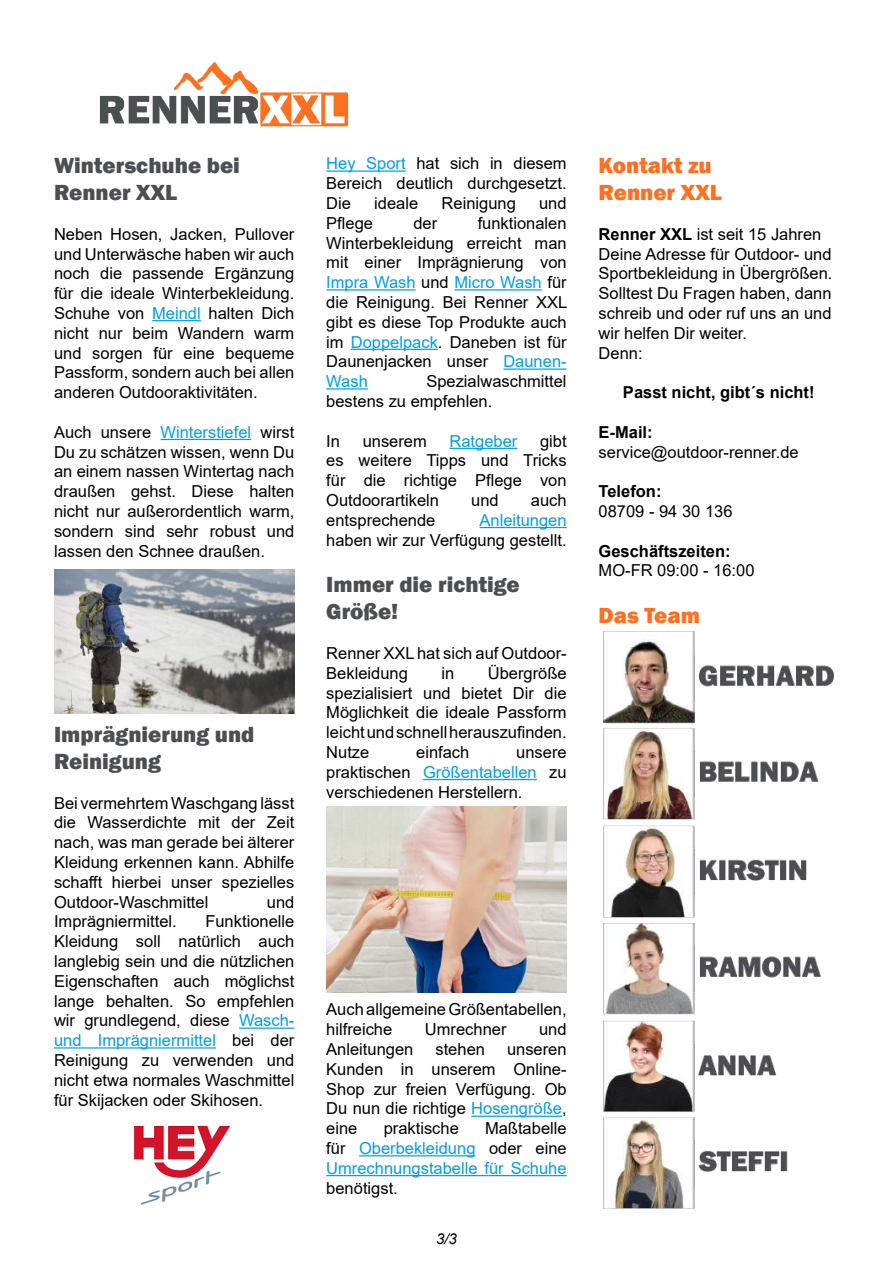
<style>
.page{position:relative;width:893px;height:1263px;background:#fff}
.page>*{position:absolute;margin:0;border:0;box-sizing:border-box;transform-origin:0 0}
.t1{font:800 22.5px/27px "Franklin Gothic";color:#4d4e53}
.t2{font:800 22.5px/27px "Franklin Gothic";color:#ff6f20}
.t3{font:16.5px/19.8px "Arial";color:#000;text-align:justify}
.t4{font:16.5px/19.8px "Arial";color:#009fe3;text-align:justify}
.t5{font:700 16.5px "Arial";color:#000}
.t6{font:italic 15px "Arial";color:#000}
.s1{color:#009fe3}
.s2{color:#000}
.s3{font-weight:700}
</style>
<div class="page">
<img style="left:99px;top:62px;width:250px;height:65px">
<hr style="left:152px;top:320px;width:49px;height:1px;background:#009fe3">
<hr style="left:160px;top:439px;width:91px;height:1px;background:#009fe3">
<hr style="left:239px;top:1027px;width:55px;height:2px;background:#009fe3">
<hr style="left:54px;top:1047px;width:162px;height:1px;background:#009fe3">
<hr style="left:326px;top:170px;width:80px;height:2px;background:#009fe3">
<hr style="left:326px;top:289px;width:90px;height:1px;background:#009fe3">
<hr style="left:454px;top:289px;width:88px;height:1px;background:#009fe3">
<hr style="left:351px;top:349px;width:87px;height:1px;background:#009fe3">
<hr style="left:503px;top:368px;width:64px;height:2px;background:#009fe3">
<hr style="left:326px;top:388px;width:42px;height:1px;background:#009fe3">
<hr style="left:450px;top:448px;width:67px;height:1px;background:#009fe3">
<hr style="left:479px;top:527px;width:88px;height:1px;background:#009fe3">
<hr style="left:423px;top:779px;width:114px;height:1px;background:#009fe3">
<hr style="left:471px;top:1115px;width:91px;height:2px;background:#009fe3">
<hr style="left:359px;top:1155px;width:116px;height:1px;background:#009fe3">
<hr style="left:326px;top:1175px;width:241px;height:1px;background:#009fe3">
<img style="left:133px;top:1126px;width:97px;height:79px">
<img style="left:604px;top:631px;width:230px;height:578px">
<img style="left:54px;top:570px;width:240px;height:144px">
<img style="left:326px;top:806px;width:241px;height:186px">
<h1 class="t1" style="left:54px;top:152px;width:187px">Winterschuhe bei<br>Renner XXL</h1>
<p class="t3" style="left:54px;top:224px;width:242px">Neben Hosen, Jacken, Pullover und Unterwäsche haben wir auch noch die passende Ergänzung für die ideale Winterbekleidung.<br>Schuhe von <span class="s1">Meindl</span> halten Dich nicht nur beim Wandern warm und sorgen für eine bequeme Passform, sondern auch bei allen anderen Outdooraktivitäten.</p>
<p class="t3" style="left:54px;top:422px;width:242px">Auch unsere <span class="s1">Winterstiefel</span> wirst Du zu schätzen wissen, wenn Du an einem nassen Wintertag nach draußen gehst. Diese halten nicht nur außerordentlich warm, sondern sind sehr robust und lassen den Schnee draußen.</p>
<h1 class="t1" style="left:54px;top:721px;width:202px">Imprägnierung und<br>Reinigung</h1>
<p class="t3" style="left:54px;top:793px;width:242px">Bei vermehrtem Waschgang lässt die Wasserdichte mit der Zeit nach, was man gerade bei älterer Kleidung erkennen kann. Abhilfe schafft hierbei unser spezielles Outdoor-Waschmittel</p>
<p class="t3" style="left:267px;top:892px;width:29px">und</p>
<p class="t3" style="left:54px;top:911px;width:124px">Imprägniermittel.</p>
<p class="t3" style="left:54px;top:911px;width:242px;text-indent:151px">Funktionelle Kleidung soll natürlich auch langlebig sein und die nützlichen Eigenschaften auch möglichst lange behalten. So empfehlen wir grundlegend, diese <span class="s1">Wasch&shy;und Imprägniermittel</span> bei der Reinigung zu verwenden und nicht etwa normales Waschmittel für Skijacken oder Skihosen.</p>
<p class="t3" style="left:326px;top:154px;width:242px"><span class="s1">Hey Sport</span> hat sich in diesem Bereich deutlich durchgesetzt.<br>Die</p>
<p class="t3" style="left:374px;top:193px;width:46px">ideale</p>
<p class="t3" style="left:442px;top:193px;width:76px">Reinigung</p>
<p class="t3" style="left:539px;top:193px;width:29px">und</p>
<p class="t3" style="left:326px;top:213px;width:242px;text-indent:151px">funktionalen Winterbekleidung erreicht man mit einer Imprägnierung von <span class="s1">Impra Wash</span> und <span class="s1">Micro Wash</span> für die Reinigung. Bei Renner XXL gibt es diese Top Produkte auch im <span class="s1">Doppelpack</span>. Daneben ist für Daunenjacken unser <span class="s1">Daunen-Wash</span></p>
<p class="t3" style="left:326px;top:213px;width:48px">Pflege</p>
<p class="t3" style="left:413px;top:213px;width:25px">der</p>
<p class="t3" style="left:326px;top:371px;width:242px;text-indent:100px">Spezialwaschmittel bestens zu empfehlen.</p>
<p class="t3" style="left:326px;top:431px;width:15px">In</p>
<p class="t3" style="left:363px;top:431px;width:66px">unserem</p>
<p class="t4" style="left:450px;top:431px;width:69px">Ratgeber</p>
<p class="t3" style="left:326px;top:431px;width:242px;text-indent:214px">gibt es weitere Tipps und Tricks für die richtige Pflege von Outdoorartikeln</p>
<p class="t3" style="left:471px;top:490px;width:29px">und</p>
<p class="t3" style="left:531px;top:490px;width:37px">auch</p>
<p class="t3" style="left:326px;top:510px;width:111px">entsprechende</p>
<p class="t4" style="left:479px;top:510px;width:89px">Anleitungen</p>
<p class="t3" style="left:326px;top:530px;width:242px">haben wir zur Verfügung gestellt.</p>
<h1 class="t1" style="left:326px;top:571px;width:195px">Immer die richtige<br>Größe!</h1>
<p class="t3" style="left:326px;top:643px;width:242px">Renner XXL hat sich auf Outdoor-<br>Bekleidung</p>
<p class="t3" style="left:326px;top:663px;width:242px;text-indent:161px">Übergröße spezialisiert und bietet Dir die Möglichkeit die ideale Passform leicht und schnell herauszufinden.<br>Nutze</p>
<p class="t3" style="left:441px;top:663px;width:14px">in</p>
<p class="t3" style="left:416px;top:742px;width:55px">einfach</p>
<p class="t3" style="left:326px;top:742px;width:242px;text-indent:190px">unsere praktischen <span class="s1">Größentabellen</span> zu verschiedenen Herstellern.</p>
<p class="t3" style="left:326px;top:1000px;width:242px">Auch allgemeine Größentabellen, hilfreiche</p>
<p class="t3" style="left:425px;top:1019px;width:83px">Umrechner</p>
<p class="t3" style="left:539px;top:1019px;width:29px">und</p>
<p class="t3" style="left:326px;top:1039px;width:89px">Anleitungen</p>
<p class="t3" style="left:435px;top:1039px;width:51px">stehen</p>
<p class="t3" style="left:326px;top:1039px;width:242px;text-indent:181px">unseren Kunden in unserem Online-Shop zur freien Verfügung. Ob Du nun die richtige <span class="s1">Hosengröße</span>, eine</p>
<p class="t4" style="left:326px;top:1118px;width:242px;text-indent:159px"><span class="s2">Maßtabelle für</span> Oberbekleidung <span class="s2">oder eine </span>Umrechnungstabelle für Schuhe</p>
<p class="t3" style="left:326px;top:1178px;width:73px">benötigst.</p>
<p class="t3" style="left:384px;top:1118px;width:77px">praktische</p>
<p class="t6" style="left:436px;top:1229px;width:22px">3/3</p>
<h1 class="t2" style="left:599px;top:152px;width:125px">Kontakt zu<br>Renner XXL</h1>
<p class="t3" style="left:599px;top:224px;width:235px;text-align:left"><span class="s3">Renner XXL</span> ist seit 15 Jahren<br>Deine Adresse für Outdoor- und<br>Sportbekleidung in Übergrößen.<br>Solltest Du Fragen haben, dann schreib und oder ruf uns an und wir helfen Dir weiter.<br>Denn:</p>
<p class="t5" style="left:623px;top:381px;width:193px">Passt nicht, gibt´s nicht!</p>
<p class="t5" style="left:599px;top:420px;width:56px">E-Mail:</p>
<p class="t3" style="left:599px;top:442px;width:202px">service@outdoor-renner.de</p>
<p class="t5" style="left:599px;top:480px;width:64px">Telefon:</p>
<p class="t3" style="left:599px;top:501px;width:135px">08709 - 94 30 136</p>
<p class="t5" style="left:599px;top:539px;width:134px">Geschäftszeiten:</p>
<p class="t3" style="left:599px;top:560px;width:157px">MO-FR 09:00 - 16:00</p>
<h1 class="t2" style="left:599px;top:602px;width:103px">Das Team</h1>
</div>
